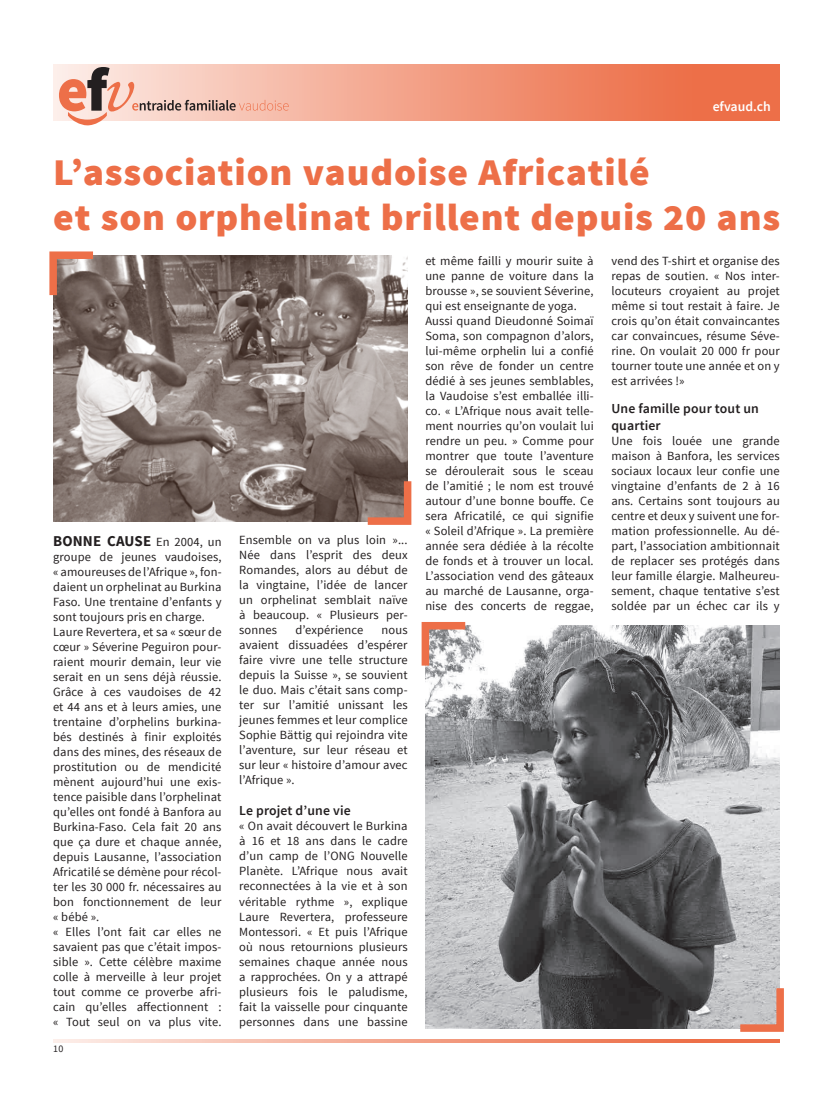
<style>
.page{position:relative;width:833px;height:1099px;background:#fff}
.page>*{position:absolute;margin:0;border:0;box-sizing:border-box;transform-origin:0 0}
.t1{font:900 37.5px/45px "Source Sans Pro";letter-spacing:.02em;color:#ed6f48;scale:1.05 1}
.t2{font:700 15px "Source Sans Pro";letter-spacing:.01em;color:#231f20}
.t3{font:600 13.75px/16.5px "Source Sans Pro";letter-spacing:.01em;color:#231f20}
.t4{font:600 13.75px "Source Sans Pro";color:#fff}
.t5{font:12.5px/15px "Source Sans Pro";letter-spacing:.01em;color:#231f20;text-align:justify}
.t6{font:10px "Source Sans Pro";color:#231f20}
.s1{font-weight:400;font-size:12.5px}
</style>
<div class="page">
<img style="left:425px;top:625px;width:355px;height:403px">
<svg style="left:53px;top:64px;width:727px;height:56px;background:#f08f71"></svg>
<svg style="left:59px;top:67px;width:230px;height:58px;background:#e9bfb2"></svg>
<svg style="left:53px;top:1039px;width:727px;height:4px;background:#f3a48b"></svg>
<img style="left:53px;top:255px;width:354px;height:266px">
<svg style="left:360px;top:474px;width:52px;height:51px;background:#926b5d"></svg>
<svg style="left:732px;top:980px;width:52px;height:52px;background:#ceb3ac"></svg>
<svg style="left:49px;top:251px;width:52px;height:51px;background:#a0796c"></svg>
<svg style="left:421px;top:622px;width:52px;height:51px"></svg>
<p class="t4" style="left:712px;top:97px;width:60px">efvaud.ch</p>
<h1 class="t1" style="left:53px;top:151px;width:694px">L’association vaudoise Africatilé<br>et son orphelinat brillent depuis 20 ans</h1>
<p class="t2" style="left:53px;top:531px;width:170px">BONNE CAUSE <span class="s1">En 2004, un</span></p>
<p class="t5" style="left:53px;top:549px;width:170px;text-align:left">groupe de jeunes vaudoises, « amoureuses de l’Afrique », fon&shy;daient un orphelinat au Burkina<br>Faso. Une trentaine d’enfants y sont toujours pris en charge.<br>Laure Revertera, et sa « sœur de cœur » Séverine Peguiron pour&shy;raient mourir demain, leur vie serait en un sens déjà réussie.<br>Grâce à ces vaudoises de 42 et 44 ans et à leurs amies, une trentaine d’orphelins burkina&shy;bés destinés à finir exploités dans des mines, des réseaux de prostitution ou de mendicité mènent aujourd’hui une exis&shy;tence paisible dans l’orphelinat qu’elles ont fondé à Banfora au<br>Burkina-Faso. Cela fait 20 ans que ça dure et chaque année, depuis Lausanne, l’association<br>Africatilé se démène pour récol&shy;ter les 30 000 fr. nécessaires au bon fonctionnement de leur « bébé ».<br>« Elles l’ont fait car elles ne savaient pas que c’était impos&shy;sible ». Cette célèbre maxime colle à merveille à leur projet tout comme ce proverbe afri&shy;cain qu’elles affectionnent : « Tout seul on va plus vite.</p>
<p class="t6" style="left:53px;top:1041px;width:12px">10</p>
<p class="t5" style="left:239px;top:532px;width:170px">Ensemble on va plus loin »...<br>Née dans l’esprit des deux Romandes, alors au début de la vingtaine, l’idée de lancer un orphelinat semblait naïve à beaucoup. « Plusieurs per&shy;sonnes</p>
<p class="t5" style="left:295px;top:622px;width:69px">d’expérience</p>
<p class="t5" style="left:239px;top:622px;width:170px;text-indent:142px">nous avaient dissuadées d’espérer faire vivre une telle structure depuis la Suisse », se souvient le duo. Mais c’était sans comp&shy;ter sur l’amitié unissant les jeunes femmes et leur complice Sophie Bättig qui rejoindra vite l’aventure, sur leur réseau et sur leur « histoire d’amour avec l’Afrique ».</p>
<p class="t3" style="left:239px;top:803px;width:113px">Le projet d’une vie</p>
<p class="t5" style="left:239px;top:819px;width:170px">« On avait découvert le Burkina à 16 et 18 ans dans le cadre d’un camp de l’ONG Nouvelle Planète. L’Afrique nous avait reconnectées à la vie et à son véritable rythme », explique Laure Revertera, professeure Montessori. « Et puis l’Afrique où nous retournions plusieurs semaines chaque année nous a rapprochées. On y a attrapé plusieurs fois le paludisme, fait la vaisselle pour cinquante personnes dans une bassine</p>
<p class="t5" style="left:425px;top:253px;width:170px;text-align:left">et même failli y mourir suite à une panne de voiture dans la brousse », se souvient Séverine, qui est enseignante de yoga.<br>Aussi quand Dieudonné Soimaï<br>Soma, son compagnon d’alors, lui-même orphelin lui a confié son rêve de fonder un centre dédié à ses jeunes semblables, la Vaudoise s’est emballée illi&shy;co. « L’Afrique nous avait telle&shy;ment nourries qu’on voulait lui rendre un peu. » Comme pour montrer que toute l’aventure se déroulerait sous le sceau de l’amitié ; le nom est trouvé autour d’une bonne bouffe. Ce sera Africatilé, ce qui signifie « Soleil d’Afrique ». La première année sera dédiée à la récolte de fonds et à trouver un local.<br>L’association vend des gâteaux au marché de Lausanne, orga&shy;nise des concerts de reggae,</p>
<p class="t5" style="left:611px;top:253px;width:170px">vend des T-shirt et organise des repas de soutien. « Nos inter&shy;locuteurs croyaient au projet même si tout restait à faire. Je crois qu’on était convaincantes car convaincues, résume Séve&shy;rine. On voulait 20 000 fr pour tourner toute une année et on y est arrivées !»</p>
<p class="t3" style="left:611px;top:401px;width:149px">Une famille pour tout un quartier</p>
<p class="t5" style="left:611px;top:433px;width:170px">Une fois louée une grande maison à Banfora, les services sociaux locaux leur confie une vingtaine d’enfants de 2 à 16 ans. Certains sont toujours au centre et deux y suivent une for&shy;mation professionnelle. Au dé&shy;part, l’association ambitionnait de replacer ses protégés dans leur famille élargie. Malheureu&shy;sement, chaque tentative s’est soldée par un échec car ils y</p>
</div>
